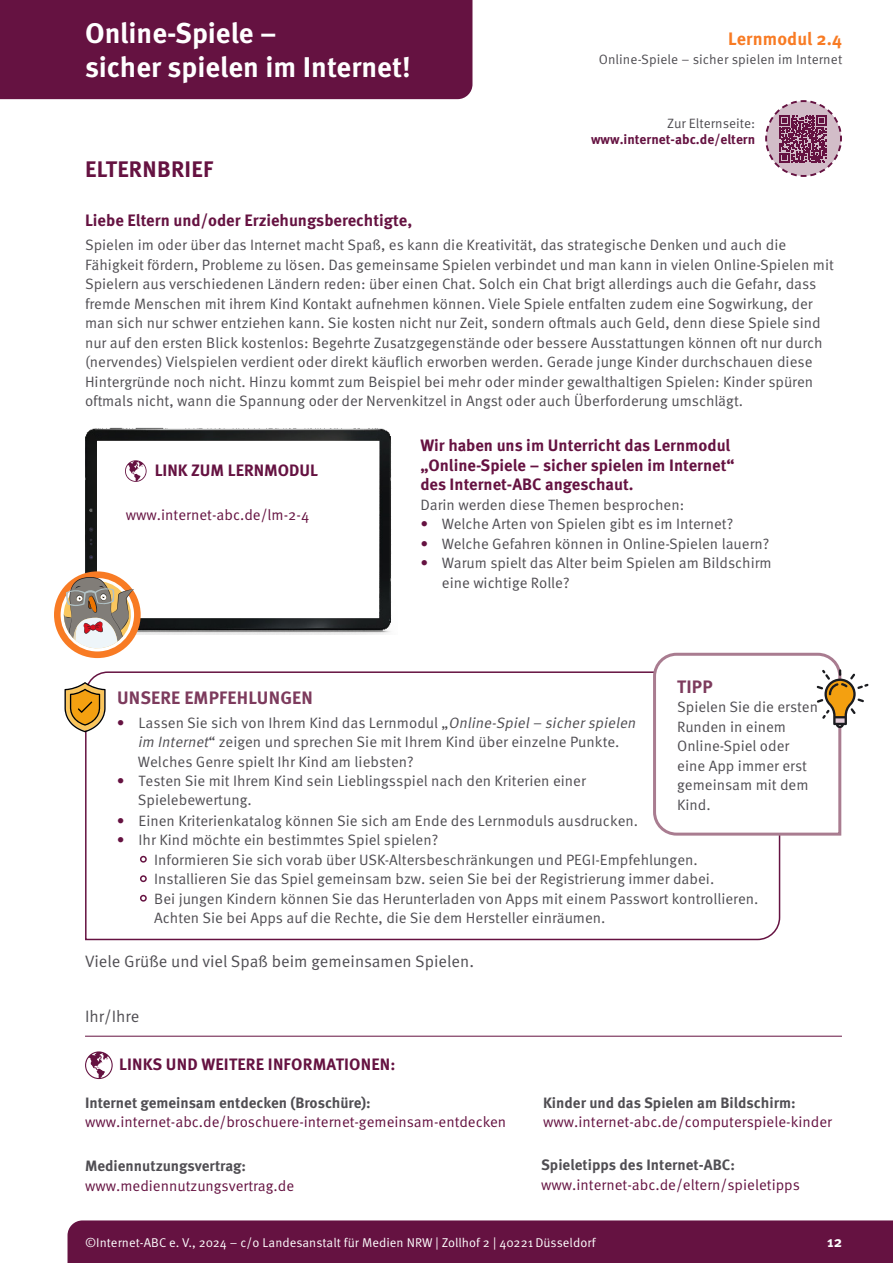
<style>
.page{position:relative;width:893px;height:1263px;background:#fff}
.page>*{position:absolute;margin:0;border:0;box-sizing:border-box;transform-origin:0 0}
.t1{font:700 28.5px/34.2px "Meta Pro";color:#fff}
.t2{font:700 22.5px "Meta Pro";letter-spacing:.01em;color:#651241}
.t3{font:700 18px "Meta Pro";letter-spacing:.01em;color:#7d3b5d}
.t4{font:700 18px "Meta Pro";letter-spacing:.005em;color:#f87b24}
.t5{font:700 16.5px/19.5px "Meta Pro";color:#651241}
.t6{font:16.5px "Meta Pro Norm";color:#504e53}
.t7{font:15px/19.5px "Meta Pro Norm";color:#504e53}
.t8{font:15px/19.5px "Meta Pro Norm";color:#651241}
.t9{font:700 15px "Meta Pro";color:#504e53}
.t10{font:700 15px "Meta Pro";color:#fff}
.t11{font:700 13.5px/16.2px "Meta Pro";color:#651241;text-align:right}
.t12{font:13.5px "Meta Pro Norm";letter-spacing:.005em;color:#504e53}
.t13{font:12.75px "Meta Pro Norm";letter-spacing:.005em;color:#fff}
.s1{font-family:"Meta Pro Norm";font-weight:400;color:#504e53}
.s2{color:#651241}
.s3{font-style:italic}
.s4{font-family:"Meta Pro";font-weight:700;color:#504e53}
</style>
<div class="page">
<svg style="left:84px;top:671px;width:697px;height:270px"></svg>
<svg style="left:651px;top:652px;width:217px;height:185px"></svg>
<svg style="left:65px;top:682px;width:41px;height:50px"></svg>
<div style="left:0;top:0;width:472px;height:99px;background:#651241"></div>
<div style="left:68px;top:1220px;width:825px;height:43px;background:#651241"></div>
<hr style="left:85px;top:1036px;width:757px;height:1px;background:#651241">
<img style="left:85px;top:427px;width:307px;height:208px">
<div style="left:97px;top:441px;width:281px;height:176px;background:#fff"></div>
<div style="left:54px;top:571px;width:87px;height:87px;background:#f87b24;border-radius:50%"></div>
<svg style="left:61px;top:577px;width:73px;height:74px"></svg>
<svg style="left:125px;top:460px;width:22px;height:22px"></svg>
<svg style="left:85px;top:1051px;width:28px;height:28px"></svg>
<svg style="left:765px;top:100px;width:77px;height:77px"></svg>
<h1 class="t1" style="left:85px;top:14px;width:327px">Online-Spiele –<br>sicher spielen im Internet!</h1>
<h2 class="t2" style="left:85px;top:151px;width:129px">ELTERNBRIEF</h2>
<p class="t4" style="left:728px;top:24px;width:115px">Lernmodul 2.4</p>
<p class="t12" style="left:599px;top:49px;width:245px">Online-Spiele – sicher spielen im Internet</p>
<p class="t11" style="left:591px;top:114px;width:166px"><span class="s1">Zur Elternseite: </span>www.internet-abc.de/eltern</p>
<p class="t5" style="left:85px;top:210px;width:329px">Liebe Eltern und/oder Erziehungsberechtigte,</p>
<p class="t7" style="left:85px;top:234px;width:750px">Spielen im oder über das Internet macht Spaß, es kann die Kreativität, das strategische Denken und auch die Fähigkeit fördern, Probleme zu lösen. Das gemeinsame Spielen verbindet und man kann in vielen Online-Spielen mit Spielern aus verschiedenen Ländern reden: über einen Chat. Solch ein Chat brigt allerdings auch die Gefahr, dass fremde Menschen mit ihrem Kind Kontakt aufnehmen können. Viele Spiele entfalten zudem eine Sogwirkung, der man sich nur schwer entziehen kann. Sie kosten nicht nur Zeit, sondern oftmals auch Geld, denn diese Spiele sind nur auf den ersten Blick kostenlos: Begehrte Zusatzgegenstände oder bessere Ausstattungen können oft nur durch (nervendes) Vielspielen verdient oder direkt käuflich erworben werden. Gerade junge Kinder durchschauen diese Hintergründe noch nicht. Hinzu kommt zum Beispiel bei mehr oder minder gewalthaltigen Spielen: Kinder spüren oftmals nicht, wann die Spannung oder der Nervenkitzel in Angst oder auch Überforderung umschlägt.</p>
<p class="t5" style="left:155px;top:460px;width:165px">LINK ZUM LERNMODUL</p>
<p class="t8" style="left:126px;top:504px;width:185px">www.internet-abc.de/lm-2-4</p>
<p class="t5" style="left:420px;top:435px;width:316px">Wir haben uns im Unterricht das Lernmodul „Online-Spiele – sicher spielen im Internet“ des Internet-ABC angeschaut.</p>
<p class="t7" style="left:420px;top:494px;width:265px">Darin werden diese Themen besprochen:</p>
<p class="t7" style="left:420px;top:513px;width:314px"><span class="s2">•</span> Welche Arten von Spielen gibt es im Internet?</p>
<p class="t7" style="left:420px;top:533px;width:351px"><span class="s2">•</span> Welche Gefahren können in Online-Spielen lauern?</p>
<p class="t7" style="left:442px;top:552px;width:331px;text-indent:-22px"><span class="s2">•</span> Warum spielt das Alter beim Spielen am Bildschirm eine wichtige Rolle?</p>
<p class="t3" style="left:677px;top:672px;width:37px">TIPP</p>
<p class="t7" style="left:677px;top:696px;width:142px">Spielen Sie die ersten<br>Runden in einem<br>Online-Spiel oder eine App immer erst gemeinsam mit dem<br>Kind.</p>
<p class="t3" style="left:117px;top:684px;width:197px">UNSERE EMPFEHLUNGEN</p>
<p class="t7" style="left:138px;top:712px;width:503px;text-indent:-21px"><span class="s2">•</span> Lassen Sie sich von Ihrem Kind das Lernmodul „<span class="s3">Online-Spiel– sicherspielen im Internet</span>“ zeigen und sprechen Sie mit Ihrem Kind über einzelne Punkte.<br>Welches Genre spielt Ihr Kind am liebsten?</p>
<p class="t7" style="left:138px;top:770px;width:450px;text-indent:-21px"><span class="s2">•</span> Testen Sie mit Ihrem Kind sein Lieblingsspiel nach den Kriterien einer<br>Spielebewertung.</p>
<p class="t7" style="left:117px;top:810px;width:523px"><span class="s2">•</span> Einen Kriterienkatalog können Sie sich am Ende des Lernmoduls ausdrucken.</p>
<p class="t7" style="left:117px;top:829px;width:323px"><span class="s2">•</span> Ihr Kind möchte ein bestimmtes Spiel spielen?</p>
<p class="t7" style="left:139px;top:849px;width:560px"><span class="s2">•</span> Informieren Sie sich vorab über USK-Altersbeschränkungen und PEGI-Empfehlungen.</p>
<p class="t7" style="left:139px;top:868px;width:576px"><span class="s2">•</span> Installieren Sie das Spiel gemeinsam bzw. seien Sie bei der Registrierung immer dabei.</p>
<p class="t7" style="left:154px;top:888px;width:606px;text-indent:-15px"><span class="s2">•</span> Bei jungen Kindern können Sie das Herunterladen von Apps mit einem Passwort kontrollieren.<br>Achten Sie bei Apps auf die Rechte, die Sie dem Hersteller einräumen.</p>
<p class="t6" style="left:85px;top:949px;width:390px">Viele Grüße und viel Spaß beim gemeinsamen Spielen.</p>
<p class="t6" style="left:85px;top:1004px;width:56px">Ihr/Ihre</p>
<p class="t5" style="left:119px;top:1053px;width:278px">LINKS UND WEITERE INFORMATIONEN:</p>
<p class="t8" style="left:85px;top:1092px;width:423px"><span class="s4">Internet gemeinsam entdecken (Broschüre): </span>www.internet-abc.de/broschuere-internet-gemeinsam-entdecken</p>
<p class="t8" style="left:85px;top:1155px;width:211px"><span class="s4">Mediennutzungsvertrag: </span>www.mediennutzungsvertrag.de</p>
<p class="t8" style="left:541px;top:1154px;width:261px"><span class="s4">Spieletipps des Internet-ABC: </span>www.internet-abc.de/eltern/spieletipps</p>
<p class="t9" style="left:543px;top:1091px;width:254px">Kinder und das Spielen am Bildschirm:</p>
<p class="t8" style="left:543px;top:1111px;width:291px">www.internet-abc.de/computerspiele-kinder</p>
<p class="t13" style="left:85px;top:1232px;width:512px">©Internet-ABC e. V., 2024 – c/o Landesanstalt für Medien NRW | Zollhof 2 | 40221 Düsseldorf</p>
<p class="t10" style="left:827px;top:1230px;width:16px">12</p>
</div>
